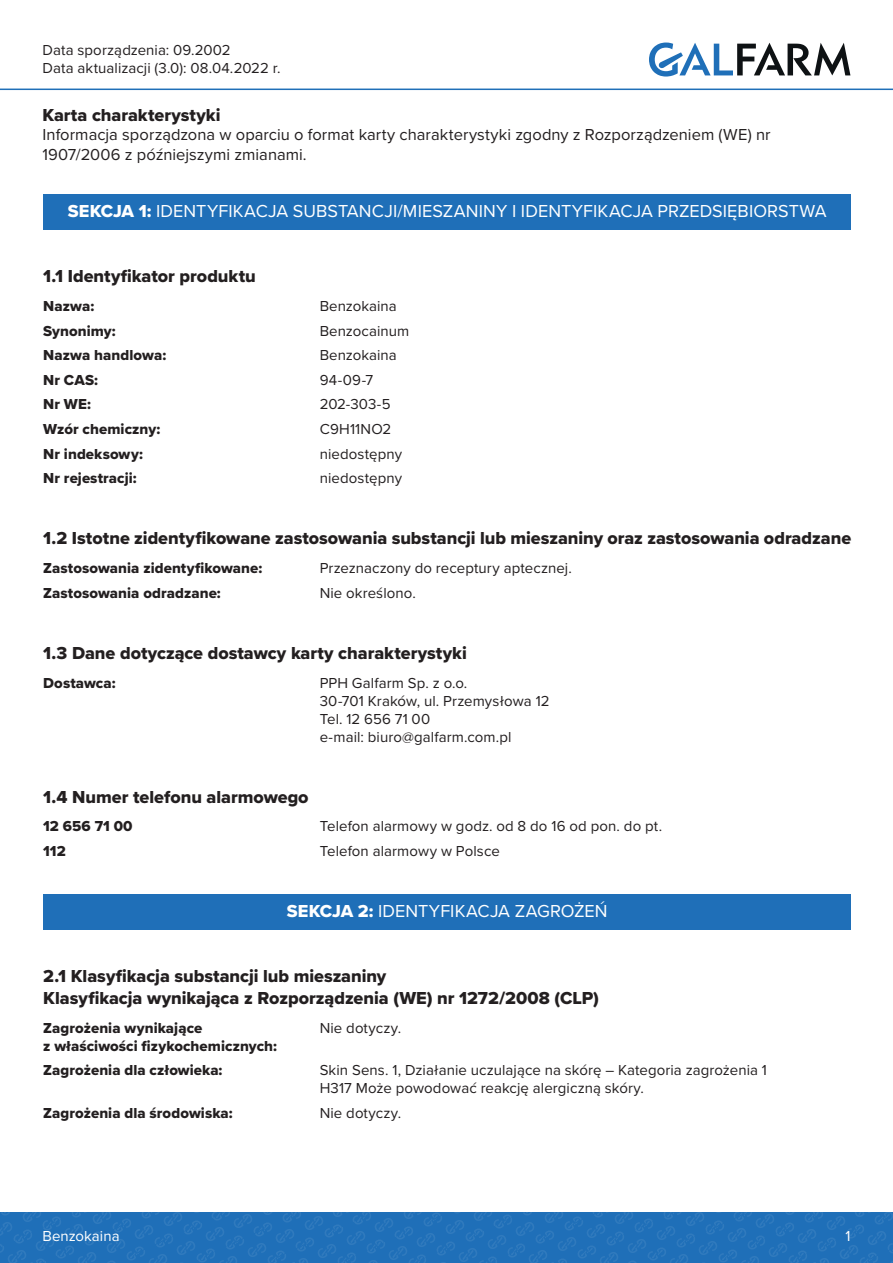
<style>
.page{position:relative;width:893px;height:1263px;background:#fff}
.page>*{position:absolute;margin:0;border:0;box-sizing:border-box;transform-origin:0 0}
.Punkty{font:18px "Proxima Nova Extrabld";color:#231f20}
.Sekcje{font:18px "Proxima Nova";letter-spacing:.005em;color:#fff}
.H1{font:18px "Proxima Nova Extrabld";color:#231f20}
.Styl_akapitowy_1{font:16.5px/19.8px "Proxima Nova";color:#231f20}
.Dzielowy{font:15px/18px "Proxima Nova";letter-spacing:.005em;color:#231f20}
.Dzielowy_lewa{font:15px/18px "Proxima Nova Extrabld";letter-spacing:.005em;color:#231f20}
.t1{font:15px "Proxima Nova";letter-spacing:.005em;color:#fff}
.s1{font-family:"Proxima Nova Extrabld"}
</style>
<div class="page">
<svg style="left:0;top:1212px;width:893px;height:51px;background:#2170b8"></svg>
<svg style="left:649px;top:43px;width:201px;height:34px"></svg>
<hr style="left:0;top:89px;width:893px;height:1px;background:#1f6fb8">
<div style="left:43px;top:194px;width:808px;height:35px;background:#1f6fb8"></div>
<div style="left:43px;top:894px;width:808px;height:35px;background:#1f6fb8"></div>
<p class="Dzielowy" style="left:43px;top:40px;width:239px">Data sporządzenia: 09.2002<br>Data aktualizacji (3.0): 08.04.2022 r.</p>
<p class="H1" style="left:43px;top:101px;width:179px">Karta charakterystyki</p>
<p class="Styl_akapitowy_1" style="left:43px;top:124px;width:730px">Informacja sporządzona w oparciu o format karty charakterystyki zgodny z Rozporządzeniem (WE) nr<br>1907/2006 z późniejszymi zmianami.</p>
<p class="Sekcje" style="left:68px;top:197px;width:760px"><span class="s1">SEKCJA 1:</span> IDENTYFIKACJA SUBSTANCJI/MIESZANINY I IDENTYFIKACJA PRZEDSIĘBIORSTWA</p>
<p class="Punkty" style="left:43px;top:263px;width:214px">1.1 Identyfikator produktu</p>
<p class="Dzielowy_lewa" style="left:43px;top:297px;width:53px">Nazwa:</p>
<p class="Dzielowy" style="left:320px;top:296px;width:79px">Benzokaina</p>
<p class="Dzielowy_lewa" style="left:43px;top:321px;width:74px">Synonimy:</p>
<p class="Dzielowy" style="left:320px;top:321px;width:91px">Benzocainum</p>
<p class="Dzielowy_lewa" style="left:43px;top:346px;width:124px">Nazwa handlowa:</p>
<p class="Dzielowy" style="left:320px;top:346px;width:79px">Benzokaina</p>
<p class="Dzielowy_lewa" style="left:43px;top:371px;width:56px">Nr CAS:</p>
<p class="Dzielowy" style="left:320px;top:370px;width:55px">94-09-7</p>
<p class="Dzielowy_lewa" style="left:43px;top:395px;width:49px">Nr WE:</p>
<p class="Dzielowy" style="left:320px;top:395px;width:72px">202-303-5</p>
<p class="Dzielowy_lewa" style="left:43px;top:420px;width:118px">Wzór chemiczny:</p>
<p class="Dzielowy" style="left:320px;top:419px;width:73px">C9H11NO2</p>
<p class="Dzielowy_lewa" style="left:43px;top:444px;width:101px">Nr indeksowy:</p>
<p class="Dzielowy" style="left:320px;top:444px;width:84px">niedostępny</p>
<p class="Dzielowy_lewa" style="left:43px;top:469px;width:95px">Nr rejestracji:</p>
<p class="Dzielowy" style="left:320px;top:469px;width:84px">niedostępny</p>
<p class="Punkty" style="left:43px;top:525px;width:809px">1.2 Istotne zidentyfikowane zastosowania substancji lub mieszaniny oraz zastosowania odradzane</p>
<p class="Dzielowy_lewa" style="left:43px;top:559px;width:220px">Zastosowania zidentyfikowane:</p>
<p class="Dzielowy" style="left:320px;top:558px;width:254px">Przeznaczony do receptury aptecznej.</p>
<p class="Dzielowy_lewa" style="left:43px;top:583px;width:179px">Zastosowania odradzane:</p>
<p class="Dzielowy" style="left:320px;top:583px;width:98px">Nie określono.</p>
<p class="Punkty" style="left:43px;top:639px;width:425px">1.3 Dane dotyczące dostawcy karty charakterystyki</p>
<p class="Dzielowy_lewa" style="left:43px;top:673px;width:74px">Dostawca:</p>
<p class="Dzielowy" style="left:320px;top:673px;width:149px">PPH Galfarm Sp. z o.o.</p>
<p class="Dzielowy" style="left:320px;top:691px;width:231px">30-701 Kraków, ul. Przemysłowa 12</p>
<p class="Dzielowy" style="left:320px;top:709px;width:112px">Tel. 12 656 71 00</p>
<p class="Dzielowy" style="left:320px;top:727px;width:193px">e-mail: biuro@galfarm.com.pl</p>
<p class="Punkty" style="left:43px;top:783px;width:267px">1.4 Numer telefonu alarmowego</p>
<p class="Dzielowy_lewa" style="left:43px;top:817px;width:91px">12 656 71 00</p>
<p class="Dzielowy" style="left:320px;top:817px;width:344px">Telefon alarmowy w godz. od 8 do 16 od pon. do pt.</p>
<p class="Dzielowy_lewa" style="left:43px;top:842px;width:24px">112</p>
<p class="Dzielowy" style="left:320px;top:841px;width:182px">Telefon alarmowy w Polsce</p>
<p class="Sekcje" style="left:287px;top:898px;width:322px"><span class="s1">SEKCJA 2:</span> IDENTYFIKACJA ZAGROŻEŃ</p>
<p class="Punkty" style="left:43px;top:963px;width:345px">2.1 Klasyfikacja substancji lub mieszaniny</p>
<p class="Punkty" style="left:43px;top:984px;width:557px">Klasyfikacja wynikająca z Rozporządzenia (WE) nr 1272/2008 (CLP)</p>
<p class="Dzielowy_lewa" style="left:43px;top:1018px;width:235px">Zagrożenia wynikające<br>z właściwości fizykochemicznych:</p>
<p class="Dzielowy" style="left:320px;top:1018px;width:83px">Nie dotyczy.</p>
<p class="Dzielowy_lewa" style="left:43px;top:1061px;width:181px">Zagrożenia dla człowieka:</p>
<p class="Dzielowy" style="left:320px;top:1061px;width:449px">Skin Sens. 1, Działanie uczulające na skórę – Kategoria zagrożenia 1</p>
<p class="Dzielowy" style="left:320px;top:1079px;width:326px">H317 Może powodować reakcję alergiczną skóry.</p>
<p class="Dzielowy_lewa" style="left:43px;top:1104px;width:191px">Zagrożenia dla środowiska:</p>
<p class="Dzielowy" style="left:320px;top:1103px;width:83px">Nie dotyczy.</p>
<p class="t1" style="left:43px;top:1224px;width:79px">Benzokaina</p>
<p class="t1" style="left:845px;top:1224px;width:7px">1</p>
</div>
